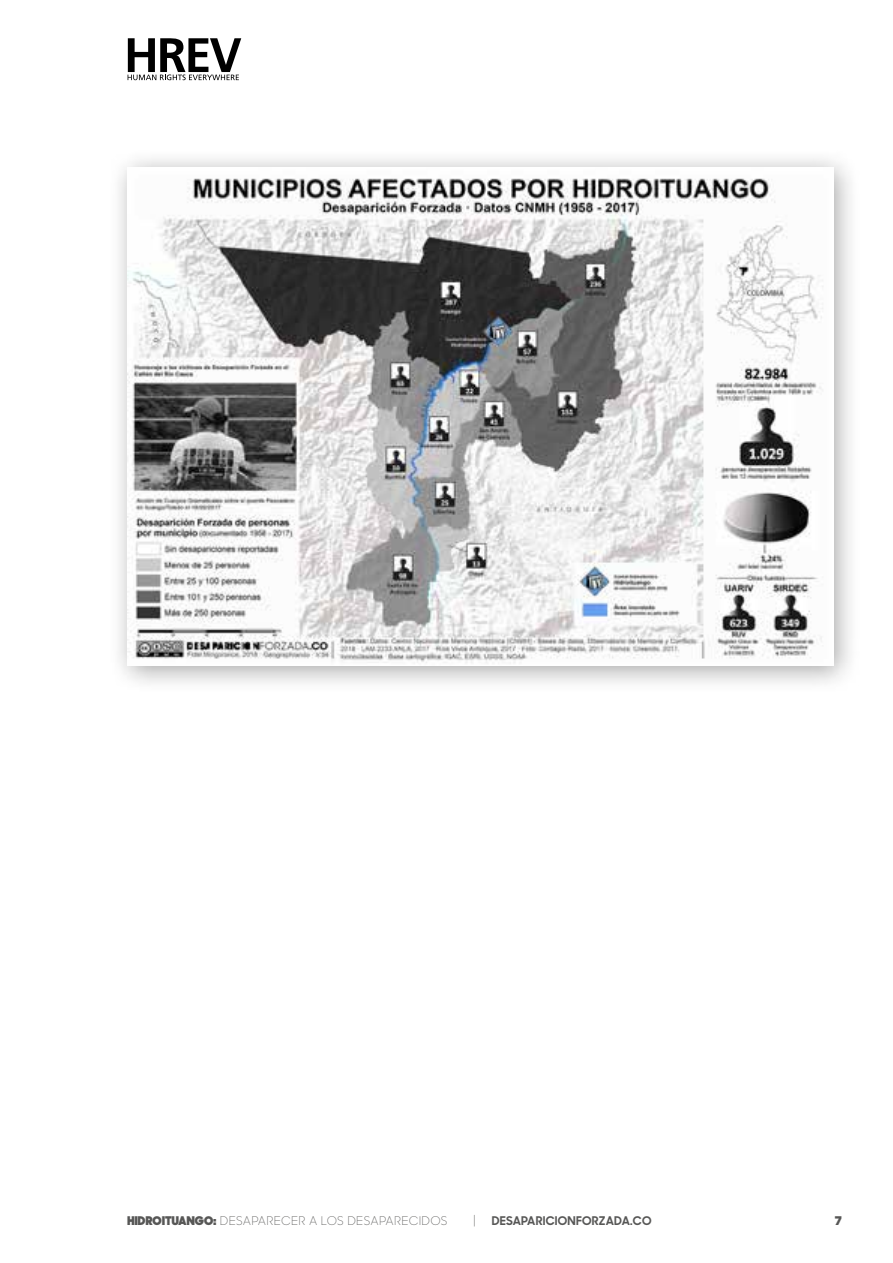
<style>
.page{position:relative;width:893px;height:1263px;background:#fff}
.page>*{position:absolute;margin:0;border:0;box-sizing:border-box;transform-origin:0 0}
.t1{font:300 12px "Sharp Sans No 1";letter-spacing:.02em;color:#575756}
.t2{font:700 12px "Sharp Sans No 1";letter-spacing:.02em;color:#575756}
.t3{font:900 12px "Sharp Sans No 1";color:#575756}
.s1{font-weight:900}
</style>
<div class="page">
<svg style="left:128px;top:38px;width:113px;height:42px"></svg>
<div style="left:108px;top:148px;width:753px;height:546px;background:#000;opacity:.35"></div>
<img style="left:128px;top:167px;width:705px;height:499px">
<p class="t1" style="left:128px;top:1212px;width:321px"><span class="s1">HIDROITUANGO:</span> DESAPARECER A LOS DESAPARECIDOS</p>
<p class="t1" style="left:473px;top:1212px;width:4px">|</p>
<p class="t2" style="left:492px;top:1212px;width:161px">DESAPARICIONFORZADA.CO</p>
<p class="t3" style="left:835px;top:1212px;width:9px">7</p>
</div>
